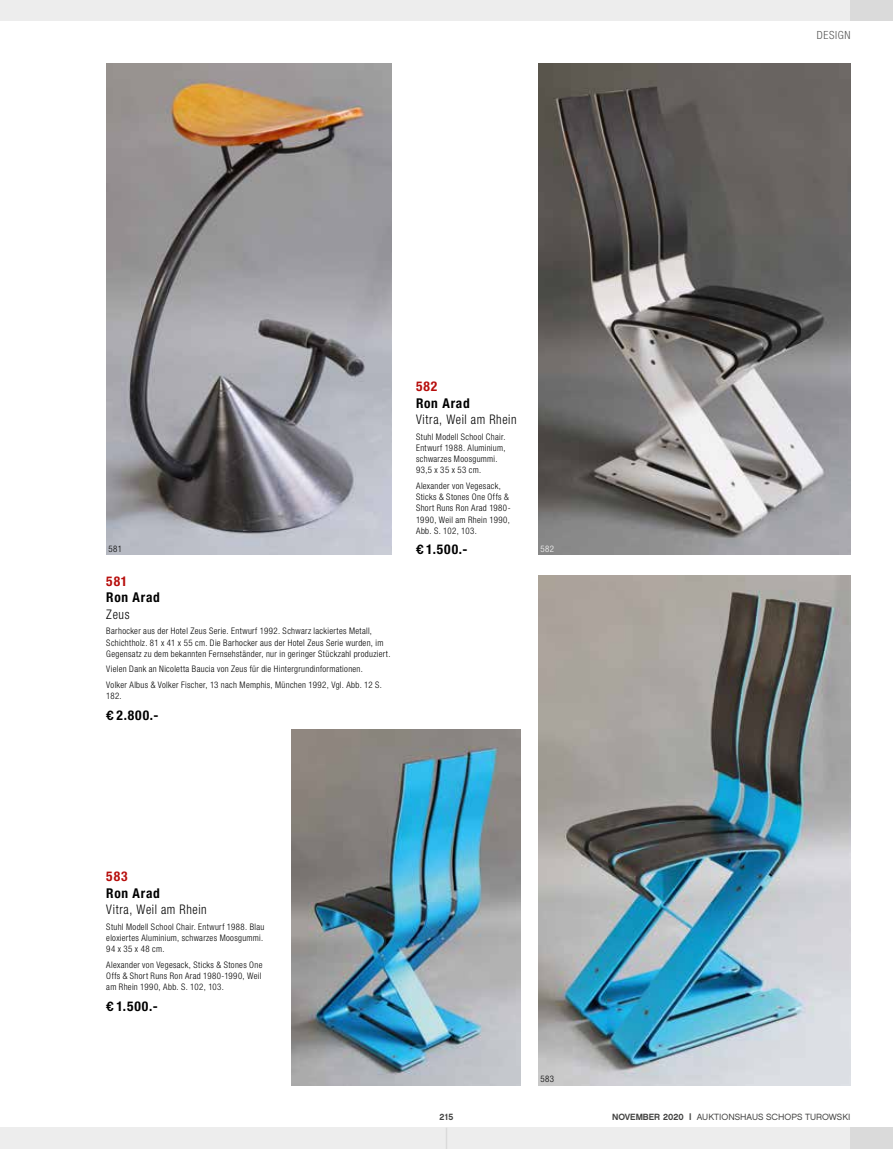
<style>
.page{position:relative;width:893px;height:1149px;background:#fff}
.page>*{position:absolute;margin:0;border:0;box-sizing:border-box;transform-origin:0 0}
.t1{font:700 condensed 13.5px "Helvetica Neue";letter-spacing:.06em;color:#000}
.t2{font:700 condensed 13.5px "Helvetica Neue";letter-spacing:.07em;color:#b70e0c}
.t3{font:300 condensed 13.2px "Helvetica Neue";letter-spacing:.05em;color:#000;scale:.94 1}
.t4{font:300 condensed 11.25px "Helvetica Neue";letter-spacing:.055em;color:#575756}
.t5{font:300 condensed 9px/11.2px "Helvetica Neue";letter-spacing:.035em;color:#000}
.t6{font:9px "Chalet London Nineteen Sixty";color:#424241}
.t7{font:9px "Chalet New York Nineteen Sixty";color:#424241}
.t8{font:300 condensed 9px "Helvetica Neue";color:#fff}
.s1{font-family:"Univers";font-stretch:normal}
.s2{font-family:"Chalet New York Nineteen Sixty"}
</style>
<div class="page">
<div style="left:0;top:0;width:893px;height:21px;background:#ededed"></div>
<div style="left:0;top:1127px;width:893px;height:21px;background:#ededed"></div>
<div style="left:850px;top:0;width:43px;height:21px;background:#dadada"></div>
<div style="left:850px;top:1127px;width:43px;height:21px;background:#dadada"></div>
<svg style="left:446px;top:1128px;width:1px;height:20px"></svg>
<img style="left:106px;top:64px;width:285px;height:490px">
<img style="left:538px;top:64px;width:312px;height:490px">
<img style="left:538px;top:575px;width:312px;height:509px">
<img style="left:291px;top:729px;width:230px;height:355px">
<h1 class="t2" style="left:416px;top:378px;width:23px">582</h1>
<h1 class="t1" style="left:416px;top:394px;width:55px">Ron Arad</h1>
<h2 class="t3" style="left:416px;top:411px;width:108px">Vitra, Weil am Rhein</h2>
<p class="t5" style="left:416px;top:430px;width:91px">Stuhl Modell School Chair.<br>Entwurf 1988. Aluminium, schwarzes Moosgummi.<br>93,5 x 35 x 53 cm.</p>
<p class="t5" style="left:416px;top:480px;width:96px">Alexander von Vegesack,<br>Sticks &amp; Stones One Offs &amp;<br>Short Runs Ron Arad 1980-<br>1990, Weil am Rhein 1990,<br>Abb. S. 102, 103.</p>
<h1 class="t1" style="left:416px;top:541px;width:53px"><span class="s1">€</span> 1.500.-</h1>
<p class="t5" style="left:109px;top:542px;width:15px">581</p>
<p class="t8" style="left:540px;top:543px;width:15px">582</p>
<h1 class="t2" style="left:106px;top:573px;width:23px">581</h1>
<h1 class="t1" style="left:106px;top:589px;width:55px">Ron Arad</h1>
<h2 class="t3" style="left:106px;top:606px;width:26px">Zeus</h2>
<p class="t5" style="left:106px;top:625px;width:286px">Barhocker aus der Hotel Zeus Serie. Entwurf 1992. Schwarz lackiertes Metall,<br>Schichtholz. 81 x 41 x 55 cm. Die Barhocker aus der Hotel Zeus Serie wurden, im<br>Gegensatz zu dem bekannten Fernsehständer, nur in geringer Stückzahl produziert.</p>
<p class="t5" style="left:106px;top:661px;width:277px;line-height:15.5px">Vielen Dank an Nicoletta Baucia von Zeus für die Hintergrundinformationen.<br>Volker Albus &amp; Volker Fischer, 13 nach Memphis, München 1992, Vgl. Abb. 12 S.</p>
<p class="t5" style="left:106px;top:690px;width:17px">182.</p>
<h1 class="t1" style="left:106px;top:706px;width:54px"><span class="s1">€</span> 2.800.-</h1>
<h1 class="t2" style="left:106px;top:868px;width:23px">583</h1>
<h1 class="t1" style="left:106px;top:884px;width:55px">Ron Arad</h1>
<h2 class="t3" style="left:106px;top:901px;width:108px">Vitra, Weil am Rhein</h2>
<p class="t5" style="left:106px;top:920px;width:160px">Stuhl Modell School Chair. Entwurf 1988. Blau eloxiertes Aluminium, schwarzes Moosgummi.<br>94 x 35 x 48 cm.</p>
<p class="t5" style="left:106px;top:958px;width:158px">Alexander von Vegesack, Sticks &amp; Stones One<br>Offs &amp; Short Runs Ron Arad 1980-1990, Weil am Rhein 1990, Abb. S. 102, 103.</p>
<h1 class="t1" style="left:106px;top:997px;width:53px"><span class="s1">€</span> 1.500.-</h1>
<p class="t5" style="left:540px;top:1072px;width:15px">583</p>
<p class="t4" style="left:817px;top:28px;width:35px">DESIGN</p>
<p class="t7" style="left:440px;top:1110px;width:15px">215</p>
<p class="t6" style="left:612px;top:1110px;width:240px"><span class="s2">NOVEMBER 2020 |</span> AUKTIONSHAUS SCHOPS TUROWSKI</p>
</div>
